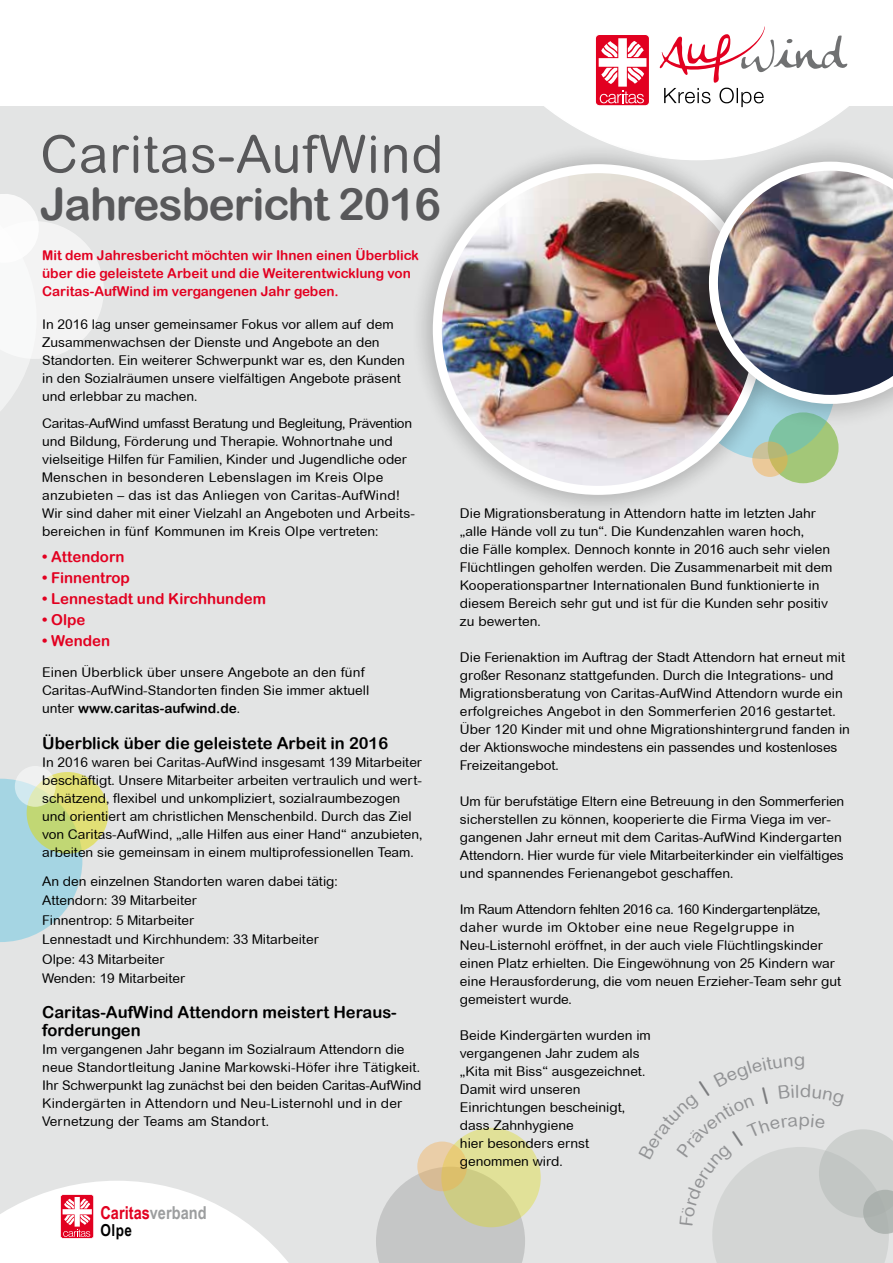
<style>
.page{position:relative;width:893px;height:1263px;background:#fff}
.page>*{position:absolute;margin:0;border:0;box-sizing:border-box;transform-origin:0 0}
.t1{font:51.9px "Arial Rounded MT";letter-spacing:.02em;color:#58585a}
.t2{font:44.7px "Arial Rounded MT Bold";letter-spacing:-.025em;color:#58585a}
.t3{font:700 17.7px "Arial Narrow";color:#e20020}
.t4{font:16.5px/18px "Arial Rounded MT Bold";color:#000}
.t5{font:700 16.5px "Arial Narrow";color:#000}
.t6{font:15px "Arial Rounded MT Bold";color:#e20020}
.t7{font:13.5px/18px "Arial Rounded MT";color:#000}
.t8{font:13.5px/18px "Arial Rounded MT Bold";color:#e20020}
.t9{font:13.5px "Arial Rounded MT Bold";color:#000}
.s1{font-family:"Arial Rounded MT"}
.s2{color:#9c9e9f}
</style>
<div class="page">
<div style="left:0;top:106px;width:893px;height:1157px;background:#e3e4e4"></div>
<svg style="left:0;top:194px;width:104px;height:217px"></svg>
<svg style="left:0;top:1181px;width:289px;height:82px"></svg>
<svg style="left:0;top:779px;width:82px;height:163px"></svg>
<svg style="left:27px;top:772px;width:81px;height:82px;background:#d3db75"></svg>
<svg style="left:15px;top:766px;width:41px;height:41px"></svg>
<div style="left:768px;top:412px;width:70px;height:71px;background:#a3c778;border-radius:50%"></div>
<div style="left:693px;top:317px;width:142px;height:142px;background:#7ec3a2;border-radius:50%"></div>
<svg style="left:752px;top:441px;width:36px;height:36px"></svg>
<div style="left:410px;top:142px;width:376px;height:375px;background:#000;opacity:.2"></div>
<img style="left:437px;top:169px;width:322px;height:321px;border-radius:161px">
<div style="left:682px;top:135px;width:211px;height:296px;background:#000;opacity:.2"></div>
<img style="left:541px;top:27px;width:352px;height:377px">
<svg style="left:376px;top:1174px;width:149px;height:89px;background:#c7c8c8"></svg>
<svg style="left:441px;top:1128px;width:100px;height:99px;background:#d9d890"></svg>
<svg style="left:417px;top:1141px;width:50px;height:50px;background:#e2c68d"></svg>
<svg style="left:712px;top:1129px;width:181px;height:134px"></svg>
<h1 class="t1" style="left:40px;top:124px;width:405px">Caritas-AufWind</h1>
<h2 class="t2" style="left:40px;top:178px;width:402px">Jahresbericht 2016</h2>
<p class="t8" style="left:42px;top:246px;width:378px">Mit dem Jahresbericht möchten wir Ihnen einen Überblick über die geleistete Arbeit und die Weiterentwicklung von<br>Caritas-AufWind im vergangenen Jahr geben.</p>
<p class="t7" style="left:42px;top:316px;width:364px">In 2016 lag unser gemeinsamer Fokus vor allem auf dem Zusammenwachsen der Dienste und Angebote an den Standorten. Ein weiterer Schwerpunkt war es, den Kunden in den Sozialräumen unsere vielfältigen Angebote präsent und erlebbar zu machen.</p>
<p class="t7" style="left:42px;top:414px;width:374px">Caritas-AufWind umfasst Beratung und Begleitung, Prävention und Bildung, Förderung und Therapie. Wohnortnahe und vielseitige Hilfen für Familien, Kinder und Jugendliche oder Menschen in besonderen Lebenslagen im Kreis Olpe anzubieten – das ist das Anliegen von Caritas-AufWind!<br>Wir sind daher mit einer Vielzahl an Angeboten und Arbeits&shy;bereichen in fünf Kommunen im Kreis Olpe vertreten:</p>
<p class="t6" style="left:42px;top:548px;width:84px">• Attendorn</p>
<p class="t6" style="left:42px;top:569px;width:89px">• Finnentrop</p>
<p class="t6" style="left:42px;top:590px;width:225px">• Lennestadt und Kirchhundem</p>
<p class="t6" style="left:42px;top:611px;width:45px">• Olpe</p>
<p class="t6" style="left:42px;top:632px;width:70px">• Wenden</p>
<p class="t7" style="left:42px;top:664px;width:329px">Einen Überblick über unsere Angebote an den fünf<br>Caritas-AufWind-Standorten finden Sie immer aktuell</p>
<p class="t9" style="left:42px;top:701px;width:200px"><span class="s1">unter</span> www.caritas-aufwind.de<span class="s1">.</span></p>
<p class="t4" style="left:42px;top:734px;width:348px">Überblick über die geleistete Arbeit in 2016</p>
<p class="t7" style="left:42px;top:754px;width:382px">In 2016 waren bei Caritas-AufWind insgesamt 139 Mitarbeiter beschäftigt. Unsere Mitarbeiter arbeiten vertraulich und wert&shy;schätzend, flexibel und unkompliziert, sozialraumbezogen und orientiert am christlichen Menschenbild. Durch das Ziel von Caritas-AufWind, „alle Hilfen aus einer Hand“ anzubieten, arbeiten sie gemeinsam in einem multiprofessionellen Team.</p>
<p class="t7" style="left:42px;top:871px;width:297px;line-height:19.5px">An den einzelnen Standorten waren dabei tätig:<br>Attendorn: 39 Mitarbeiter<br>Finnentrop: 5 Mitarbeiter<br>Lennestadt und Kirchhundem: 33 Mitarbeiter<br>Olpe: 43 Mitarbeiter<br>Wenden: 19 Mitarbeiter</p>
<p class="t4" style="left:42px;top:1003px;width:356px">Caritas-AufWind Attendorn meistert Heraus&shy;forderungen</p>
<p class="t7" style="left:42px;top:1040px;width:381px">Im vergangenen Jahr begann im Sozialraum Attendorn die neue Standortleitung Janine Markowski-Höfer ihre Tätigkeit.<br>Ihr Schwerpunkt lag zunächst bei den beiden Caritas-AufWind Kindergärten in Attendorn und Neu-Listernohl und in der Vernetzung der Teams am Standort.</p>
<h3 class="t3" style="left:100px;top:1199px;width:108px">Caritas<span class="s2">verband</span></h3>
<p class="t5" style="left:101px;top:1218px;width:33px">Olpe</p>
<p class="t7" style="left:460px;top:504px;width:374px">Die Migrationsberatung in Attendorn hatte im letzten Jahr „alle Hände voll zu tun“. Die Kundenzahlen waren hoch,<br>die Fälle komplex. Dennoch konnte in 2016 auch sehr vielen Flüchtlingen geholfen werden. Die Zusammenarbeit mit dem Kooperationspartner Internationalen Bund funktionierte in diesem Bereich sehr gut und ist für die Kunden sehr positiv zu bewerten.</p>
<p class="t7" style="left:460px;top:648px;width:392px">Die Ferienaktion im Auftrag der Stadt Attendorn hat erneut mit großer Resonanz stattgefunden. Durch die Integrations- und Migrationsberatung von Caritas-AufWind Attendorn wurde ein erfolgreiches Angebot in den Sommerferien 2016 gestartet.<br>Über 120 Kinder mit und ohne Migrationshintergrund fanden in der Aktionswoche mindestens ein passendes und kostenloses Freizeitangebot.</p>
<p class="t7" style="left:460px;top:792px;width:386px">Um für berufstätige Eltern eine Betreuung in den Sommerferien sicherstellen zu können, kooperierte die Firma Viega im ver&shy;gangenen Jahr erneut mit dem Caritas-AufWind Kindergarten Attendorn. Hier wurde für viele Mitarbeiterkinder ein vielfältiges und spannendes Ferienangebot geschaffen.</p>
<p class="t7" style="left:460px;top:900px;width:383px">Im Raum Attendorn fehlten 2016 ca. 160 Kindergartenplätze, daher wurde im Oktober eine neue Regelgruppe in Neu-Listernohl eröffnet, in der auch viele Flüchtlingskinder einen Platz erhielten. Die Eingewöhnung von 25 Kindern war eine Herausforderung, die vom neuen Erzieher-Team sehr gut gemeistert wurde.</p>
<p class="t7" style="left:460px;top:1026px;width:192px">Beide Kindergärten wurden im vergangenen Jahr zudem als „Kita mit Biss“ ausgezeichnet.<br>Damit wird unseren<br>Einrichtungen bescheinigt, dass Zahnhygiene<br>hier besonders ernst genommen wird.</p>
</div>
